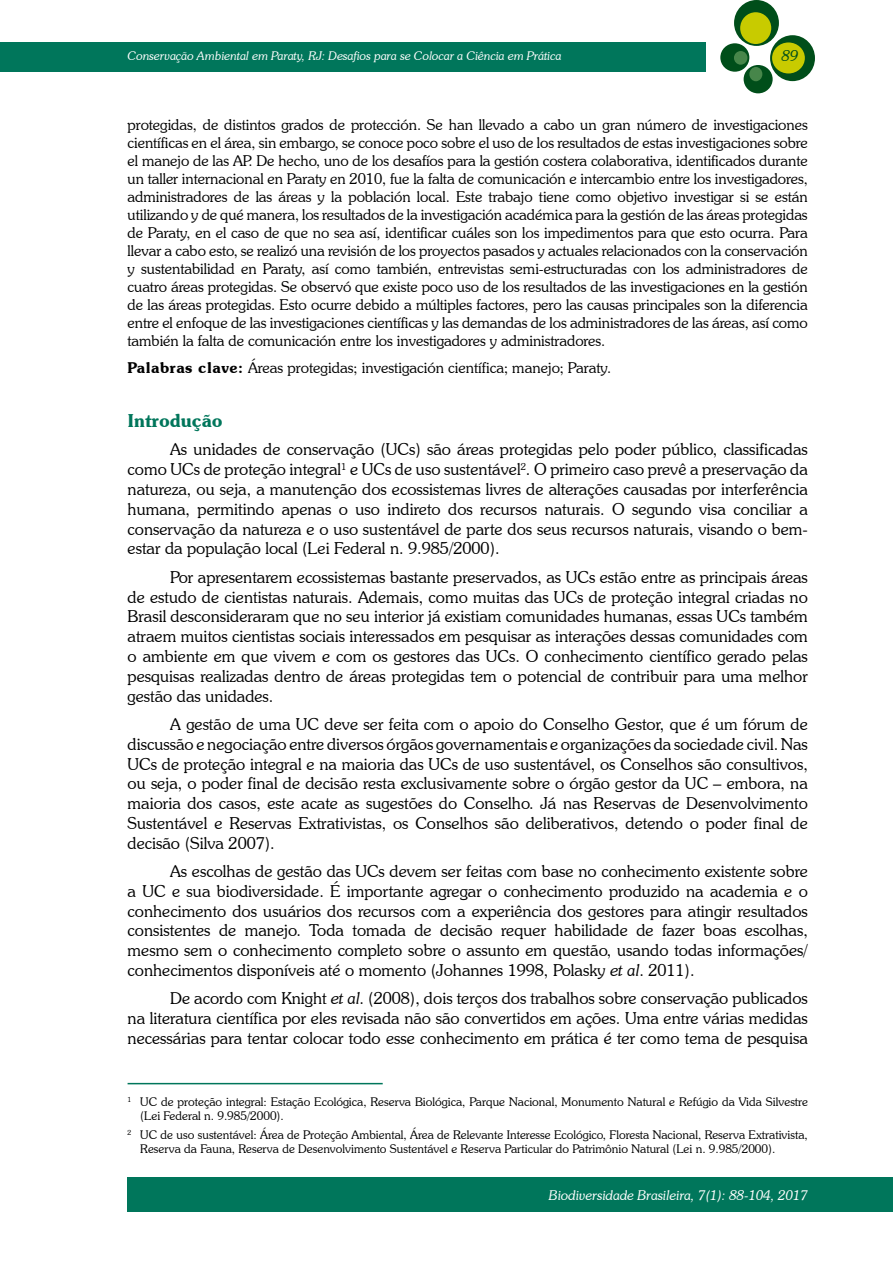
<style>
.page{position:relative;width:893px;height:1263px;background:#fff}
.page>*{position:absolute;margin:0;border:0;box-sizing:border-box;transform-origin:0 0}
.t1{font:600 18px "Souvenir IT Cby BT";color:#00765b}
.t2{font:300 16.5px/19.8px "Souvenir IT Cby BT";color:#000;text-align:justify}
.t3{font:300 15px/18px "Souvenir IT Cby BT";letter-spacing:-.005em;color:#000;text-align:justify}
.t4{font:italic 300 15px "Souvenir IT Cby BT";color:#004e1a}
.t5{font:italic 300 13.5px "Souvenir IT Cby BT";color:#fff}
.t6{font:300 12px/14.4px "Souvenir IT Cby BT";color:#000}
.t7{font:italic 300 12px "Souvenir IT Cby BT";color:#fff}
.s1{font-weight:600}
.s2{font-style:italic}
</style>
<div class="page">
<div style="left:0;top:43px;width:705px;height:29px;background:#00765b"></div>
<div style="left:734px;top:0;width:45px;height:46px;background:#004e1a;border-radius:50%"></div>
<div style="left:770px;top:35px;width:45px;height:46px;background:#004e1a;border-radius:50%"></div>
<div style="left:720px;top:43px;width:29px;height:29px;background:#004e1a;border-radius:50%"></div>
<div style="left:744px;top:65px;width:29px;height:28px;background:#004e1a;border-radius:50%"></div>
<div style="left:740px;top:12px;width:31px;height:32px;background:#c8cb00;border-radius:50%"></div>
<div style="left:772px;top:42px;width:33px;height:31px;background:#c8cb00;border-radius:50%"></div>
<div style="left:734px;top:51px;width:13px;height:14px;background:#47864a;border-radius:50%"></div>
<div style="left:749px;top:67px;width:13px;height:14px;background:#47864a;border-radius:50%"></div>
<div style="left:128px;top:1178px;width:765px;height:34px;background:#00765b"></div>
<hr style="left:128px;top:1083px;width:255px;height:1px;background:#00765b">
<p class="t7" style="left:128px;top:49px;width:435px">Conservação Ambiental em Paraty, RJ: Desafios para se Colocar a Ciência em Prática</p>
<p class="t4" style="left:782px;top:46px;width:18px">89</p>
<p class="t3" style="left:128px;top:116px;width:682px">protegidas, de distintos grados de protección. Se han llevado a cabo un gran número de investigaciones científicas en el área, sin embargo, se conoce poco sobre el uso de los resultados de estas investigaciones sobre el manejo de las AP. De hecho, uno de los desafíos para la gestión costera colaborativa, identificados durante un taller internacional en Paraty en 2010, fue la falta de comunicación e intercambio entre los investigadores, administradores de las áreas y la población local. Este trabajo tiene como objetivo investigar si se están utilizando y de qué manera, los resultados de la investigación académica para la gestión de las áreas protegidas de Paraty, en el caso de que no sea así, identificar cuáles son los impedimentos para que esto ocurra. Para llevar a cabo esto, se realizó una revisión de los proyectos pasados y actuales relacionados con la conservación y sustentabilidad en Paraty, así como también, entrevistas semi-estructuradas con los administradores de cuatro áreas protegidas. Se observó que existe poco uso de los resultados de las investigaciones en la gestión de las áreas protegidas. Esto ocurre debido a múltiples factores, pero las causas principales son la diferencia entre el enfoque de las investigaciones científicas y las demandas de los administradores de las áreas, así como también la falta de comunicación entre los investigadores y administradores.</p>
<p class="t3" style="left:128px;top:358px;width:485px"><span class="s1">Palabras clave:</span> Áreas protegidas; investigación científica; manejo; Paraty.</p>
<p class="t1" style="left:128px;top:409px;width:97px">Introdução</p>
<p class="t2" style="left:128px;top:439px;width:682px;text-indent:43px">As unidades de conservação (UCs) são áreas protegidas pelo poder público, classificadas como UCs de proteção integral<sup>1</sup> e UCs de uso sustentável<sup>2</sup>. O primeiro caso prevê a preservação da natureza, ou seja, a manutenção dos ecossistemas livres de alterações causadas por interferência humana, permitindo apenas o uso indireto dos recursos naturais. O segundo visa conciliar a conservação da natureza e o uso sustentável de parte dos seus recursos naturais, visando o bem&shy;estar da população local (Lei Federal n. 9.985/2000).</p>
<p class="t2" style="left:128px;top:567px;width:682px;text-indent:43px">Por apresentarem ecossistemas bastante preservados, as UCs estão entre as principais áreas de estudo de cientistas naturais. Ademais, como muitas das UCs de proteção integral criadas no Brasil desconsideraram que no seu interior já existiam comunidades humanas, essas UCs também atraem muitos cientistas sociais interessados em pesquisar as interações dessas comunidades com o ambiente em que vivem e com os gestores das UCs. O conhecimento científico gerado pelas pesquisas realizadas dentro de áreas protegidas tem o potencial de contribuir para uma melhor gestão das unidades.</p>
<p class="t2" style="left:128px;top:714px;width:682px;text-indent:43px">A gestão de uma UC deve ser feita com o apoio do Conselho Gestor, que é um fórum de discussão e negociação entre diversos órgãos governamentais e organizações da sociedade civil. Nas UCs de proteção integral e na maioria das UCs de uso sustentável, os Conselhos são consultivos, ou seja, o poder final de decisão resta exclusivamente sobre o órgão gestor da UC – embora, na maioria dos casos, este acate as sugestões do Conselho. Já nas Reservas de Desenvolvimento Sustentável e Reservas Extrativistas, os Conselhos são deliberativos, detendo o poder final de decisão (Silva 2007).</p>
<p class="t2" style="left:128px;top:861px;width:682px;text-indent:43px">As escolhas de gestão das UCs devem ser feitas com base no conhecimento existente sobre a UC e sua biodiversidade. É importante agregar o conhecimento produzido na academia e o conhecimento dos usuários dos recursos com a experiência dos gestores para atingir resultados consistentes de manejo. Toda tomada de decisão requer habilidade de fazer boas escolhas, mesmo sem o conhecimento completo sobre o assunto em questão, usando todas informações/ conhecimentos disponíveis até o momento (Johannes 1998, Polasky <span class="s2">et al</span>. 2011).</p>
<p class="t2" style="left:128px;top:988px;width:682px;text-indent:43px">De acordo com Knight <span class="s2">et al</span>. (2008), dois terços dos trabalhos sobre conservação publicados na literatura científica por eles revisada não são convertidos em ações. Uma entre várias medidas necessárias para tentar colocar todo esse conhecimento em prática é ter como tema de pesquisa</p>
<p class="t6" style="left:140px;top:1094px;width:669px;text-indent:-13px"><sup>1</sup> UC de proteção integral: Estação Ecológica, Reserva Biológica, Parque Nacional, Monumento Natural e Refúgio da Vida Silvestre (Lei Federal n. 9.985/2000).</p>
<p class="t6" style="left:140px;top:1127px;width:669px;text-indent:-13px"><sup>2</sup> UC de uso sustentável: Área de Proteção Ambiental, Área de Relevante Interesse Ecológico, Floresta Nacional, Reserva Extrativista,<br>Reserva da Fauna, Reserva de Desenvolvimento Sustentável e Reserva Particular do Patrimônio Natural (Lei n. 9.985/2000).</p>
<p class="t5" style="left:549px;top:1187px;width:261px">Biodiversidade Brasileira, 7(1): 88-104, 2017</p>
</div>
